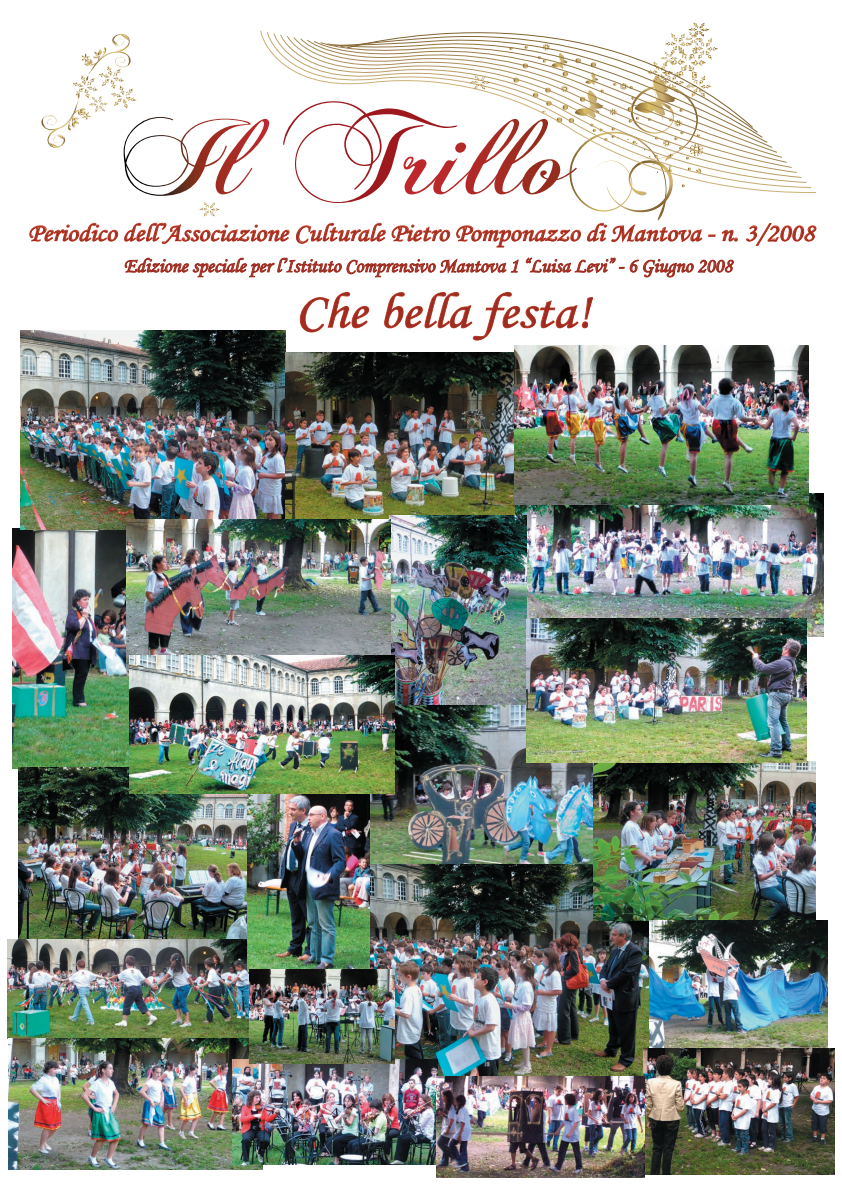
<style>
.page{position:relative;width:842px;height:1191px;background:#fff}
.page>*{position:absolute;margin:0;border:0;box-sizing:border-box;transform-origin:0 0}
.t1{font:50.4px "Monotype Corsiva";color:#9f2c21;scale:1.09 1}
.t2{font:25.2px "Monotype Corsiva";color:#9f2c21;scale:1.09 1}
.t3{font:20px "Monotype Corsiva";color:#9f2d21}
</style>
<div class="page">
<svg style="left:746px;top:223px;width:70px;height:23px"></svg>
<svg style="left:29px;top:23px;width:709px;height:254px"></svg>
<img style="left:515px;top:493px;width:308px;height:143px">
<img style="left:12px;top:528px;width:117px;height:240px">
<img style="left:370px;top:705px;width:223px;height:159px">
<img style="left:370px;top:864px;width:280px;height:212px">
<img style="left:21px;top:330px;width:265px;height:199px">
<img style="left:285px;top:352px;width:230px;height:167px">
<img style="left:18px;top:767px;width:229px;height:172px">
<img style="left:593px;top:761px;width:223px;height:159px">
<img style="left:389px;top:515px;width:137px;height:190px">
<img style="left:8px;top:939px;width:241px;height:99px">
<img style="left:127px;top:519px;width:264px;height:149px">
<img style="left:514px;top:345px;width:295px;height:159px">
<img style="left:526px;top:618px;width:281px;height:144px">
<svg style="left:300px;top:292px;width:69px;height:40px"></svg>
<svg style="left:384px;top:292px;width:209px;height:48px"></svg>
<img style="left:247px;top:794px;width:123px;height:177px">
<img style="left:8px;top:1038px;width:255px;height:131px">
<img style="left:129px;top:655px;width:265px;height:139px">
<img style="left:650px;top:920px;width:178px;height:128px">
<img style="left:232px;top:1059px;width:205px;height:105px">
<img style="left:249px;top:969px;width:145px;height:94px">
<img style="left:644px;top:1048px;width:190px;height:127px">
<img style="left:436px;top:1076px;width:208px;height:101px">
<p class="t2" style="left:28px;top:218px;width:723px">Periodico dell’Associazione Culturale Pietro Pomponazzo di Mantova - n. 3/2008</p>
<p class="t3" style="left:124px;top:254px;width:610px">Edizione speciale per l’Istituto Comprensivo Mantova 1 “Luisa Levi” - 6 Giugno 2008</p>
<h1 class="t1" style="left:295px;top:281px;width:273px">Che bella festa!</h1>
</div>
